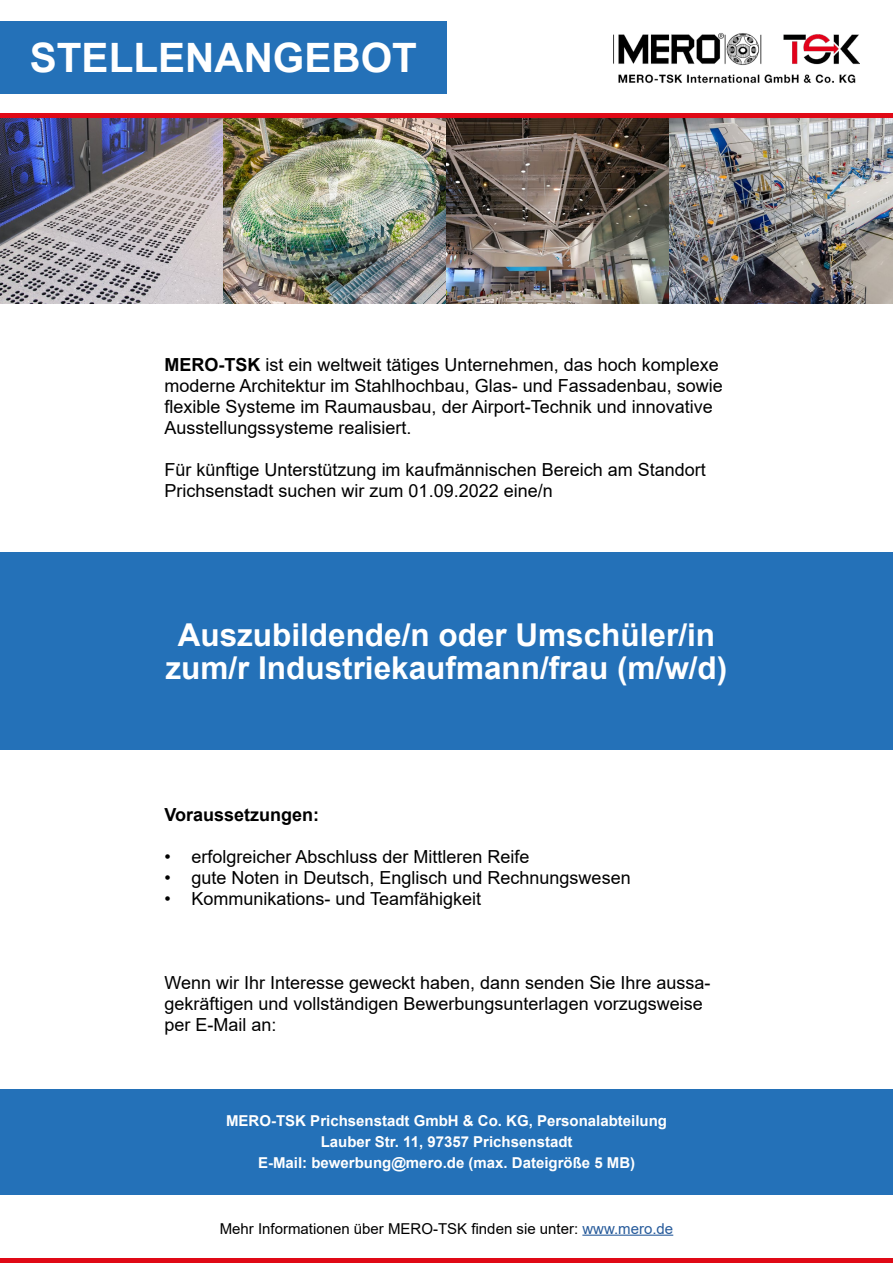
<style>
.page{position:relative;width:893px;height:1263px;background:#fff}
.page>*{position:absolute;margin:0;border:0;box-sizing:border-box;transform-origin:0 0}
.t1{font:700 40.5px "Arial";color:#fff}
.t2{font:700 31.5px/33px "Arial";color:#fff;text-align:center}
.t3{font:18px/21px "Arial";color:#000}
.t4{font:700 18px "Arial";color:#000}
.t5{font:700 15px/21px "Arial";color:#fff;text-align:center}
.t6{font:15px "Arial";color:#000}
.s1{font-weight:700}
.s2{color:#275b9b}
</style>
<div class="page">
<img style="left:0;top:117px;width:893px;height:186px">
<img style="left:614px;top:33px;width:245px;height:51px">
<div style="left:0;top:21px;width:447px;height:73px;background:#2471b8"></div>
<div style="left:0;top:552px;width:893px;height:198px;background:#2471b8"></div>
<div style="left:0;top:1089px;width:893px;height:106px;background:#2471b8"></div>
<div style="left:0;top:1258px;width:893px;height:5px;background:#e00916"></div>
<hr style="left:0;top:113px;width:893px;height:4px;background:#e00916">
<hr style="left:582px;top:1234px;width:91px;height:2px;background:#275b9b">
<h1 class="t1" style="left:30px;top:29px;width:389px">STELLENANGEBOT</h1>
<p class="t3" style="left:165px;top:354px;width:560px"><span class="s1">MERO-TSK</span> ist ein weltweit tätiges Unternehmen, das hoch komplexe moderne Architektur im Stahlhochbau, Glas- und Fassadenbau, sowie flexible Systeme im Raumausbau, der Airport-Technik und innovative Ausstellungssysteme realisiert.</p>
<p class="t3" style="left:165px;top:459px;width:543px">Für künftige Unterstützung im kaufmännischen Bereich am Standort<br>Prichsenstadt suchen wir zum 01.09.2022 eine/n</p>
<h2 class="t2" style="left:165px;top:619px;width:563px">Auszubildende/n oder Umschüler/in zum/r Industriekaufmann/frau (m/w/d)</h2>
<p class="t4" style="left:164px;top:802px;width:156px">Voraussetzungen:</p>
<p class="t3" style="left:164px;top:846px;width:367px">• erfolgreicher Abschluss der Mittleren Reife</p>
<p class="t3" style="left:164px;top:867px;width:468px">• gute Noten in Deutsch, Englisch und Rechnungswesen</p>
<p class="t3" style="left:164px;top:888px;width:318px">• Kommunikations- und Teamfähigkeit</p>
<p class="t3" style="left:164px;top:972px;width:547px">Wenn wir Ihr Interesse geweckt haben, dann senden Sie Ihre aussa&shy;gekräftigen und vollständigen Bewerbungsunterlagen vorzugsweise per E-Mail an:</p>
<p class="t5" style="left:226px;top:1111px;width:442px">MERO-TSK Prichsenstadt GmbH &amp; Co. KG, Personalabteilung<br>Lauber Str. 11, 97357 Prichsenstadt<br>E-Mail: bewerbung@mero.de (max. Dateigröße 5 MB)</p>
<p class="t6" style="left:220px;top:1218px;width:455px">Mehr Informationen über MERO-TSK finden sie unter: <span class="s2">www.mero.de</span></p>
</div>
